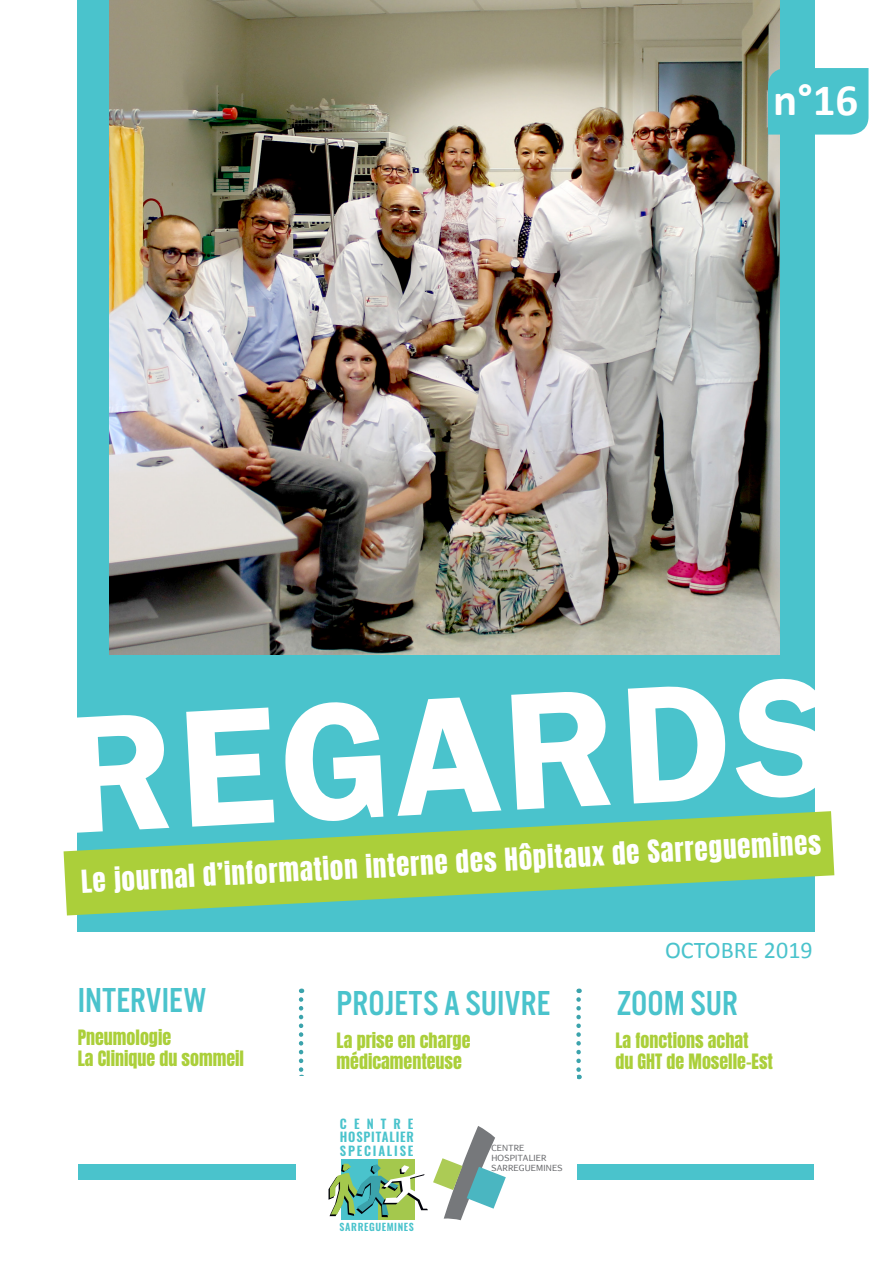
<style>
.page{position:relative;width:893px;height:1263px;background:#fff}
.page>*{position:absolute;margin:0;border:0;box-sizing:border-box;transform-origin:0 0}
.t1{font:600 172.5px "Franklin Gothic";color:#fff}
.t2{font:700 45px "Calibri";color:#fff}
.t3{font:36px "Alternate Got No 3 D";letter-spacing:.005em;color:#4ac3cc}
.t4{font:27px "Anton";color:#fff}
.t5{font:24px "Calibri";color:#4ac3cc}
.t6{font:18px/21.6px "Anton";color:#abcf3a}
.t7{font:600 12.75px/13.4px "Oswald";letter-spacing:.14em;color:#4ac3cc;text-align:justify}
.t8{font:600 10.05px "Oswald";letter-spacing:.06em;color:#4ac3cc}
.t9{font:8.55px/10.2px "Aurulent Sans";letter-spacing:.025em;color:#6c6d70}
</style>
<div class="page">
<div style="left:78px;top:0;width:737px;height:931px;background:#4ac3cc"></div>
<svg style="left:64px;top:811px;width:770px;height:104px;fill:#abcf3a"></svg>
<svg style="left:299px;top:999px;width:4px;height:77px"></svg>
<svg style="left:576px;top:999px;width:5px;height:80px"></svg>
<div style="left:78px;top:1164px;width:736px;height:15px;background:#4ac3cc"></div>
<div style="left:296px;top:1077px;width:280px;height:186px;background:#fff"></div>
<svg style="left:329px;top:1126px;width:177px;height:94px"></svg>
<img style="left:109px;top:0;width:671px;height:655px">
<div style="left:768px;top:68px;width:100px;height:67px;background:#4ac3cc"></div>
<h2 class="t2" style="left:773px;top:72px;width:87px">n°16</h2>
<h1 class="t1" style="left:56px;top:670px;width:776px;rotate:-3deg">REGARDS</h1>
<h3 class="t4" style="left:80px;top:868px;width:742px;rotate:-3deg">Le journal d’information interne des Hôpitaux de Sarreguemines</h3>
<h3 class="t5" style="left:665px;top:935px;width:149px">OCTOBRE 2019</h3>
<h3 class="t3" style="left:78px;top:981px;width:130px">INTERVIEW</h3>
<h3 class="t3" style="left:337px;top:984px;width:215px">PROJETS A SUIVRE</h3>
<h3 class="t3" style="left:617px;top:984px;width:122px">ZOOM SUR</h3>
<p class="t6" style="left:78px;top:1028px;width:168px">Pneumologie<br>La Clinique du sommeil</p>
<p class="t6" style="left:337px;top:1030px;width:135px">La prise en charge médicamenteuse</p>
<p class="t6" style="left:615px;top:1030px;width:159px">La fonctions achat<br>du GHT de Moselle-Est</p>
<p class="t7" style="left:340px;top:1118px;width:75px">CENTRE HOSPITALIER SPECIALISE</p>
<p class="t8" style="left:340px;top:1222px;width:76px">SARREGUEMINES</p>
<p class="t9" style="left:491px;top:1142px;width:73px">CENTRE<br>HOSPITALIER<br>SARREGUEMINES</p>
</div>
